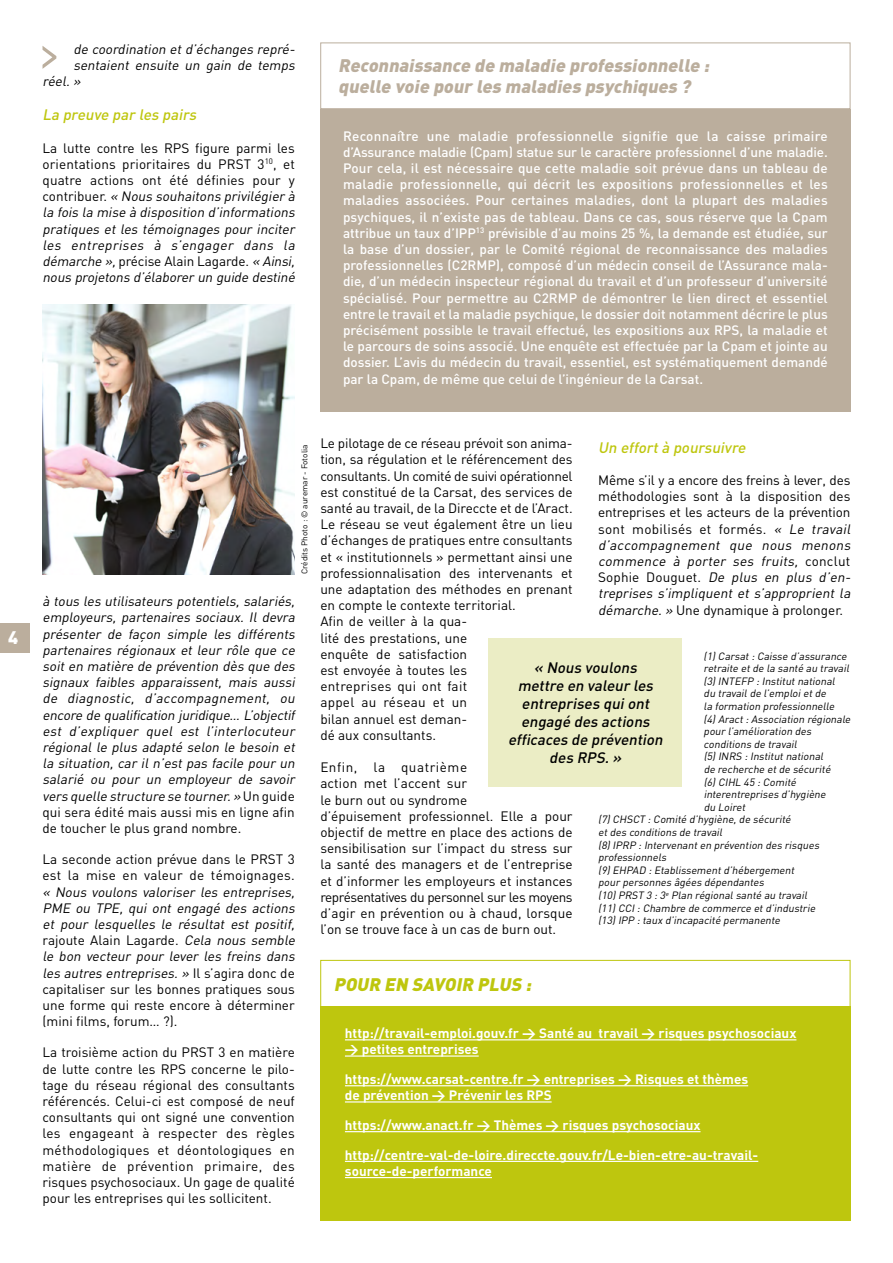
<style>
.page{position:relative;width:893px;height:1263px;background:#fff}
.page>*{position:absolute;margin:0;border:0;box-sizing:border-box;transform-origin:0 0}
.t1{font:italic 900 18px/21.6px "DIN";color:#bbae9d}
.t2{font:italic 900 18px "DIN";color:#bec60e}
.t3{font:900 18px "DIN";color:#fff}
.t4{font:italic 500 15px/18px "DIN";color:#000;text-align:center}
.t5{font:italic 500 15px "DIN";color:#bec60e}
.t6{font:13.5px/16.2px "DIN";color:#000}
.t7{font:italic 13.5px/16.2px "DIN";color:#000}
.t8{font:500 13.5px/16.2px "DIN";color:#fff;text-align:justify}
.t9{font:700 13.5px/16.2px "DIN";color:#fff}
.t10{font:italic 10.5px "DIN";color:#000}
.t11{font:8.25px "DIN";color:#000}
.s1{font-style:normal}
.s2{font-style:italic}
</style>
<div class="page">
<div style="left:0;top:623px;width:30px;height:30px;background:#bbae9d"></div>
<svg style="left:43px;top:46px;width:13px;height:23px"></svg>
<div style="left:320px;top:109px;width:530px;height:303px;background:#bbae9d"></div>
<div style="left:320px;top:43px;width:530px;height:66px;border:1px solid #bbae9d"></div>
<div style="left:488px;top:638px;width:194px;height:149px;background:#ebedc5"></div>
<div style="left:320px;top:1006px;width:530px;height:214px;background:#bec60e"></div>
<div style="left:320px;top:960px;width:530px;height:47px;border:1px solid #bec60e"></div>
<hr style="left:345px;top:1039px;width:451px;height:1px;background:#fff">
<hr style="left:345px;top:1055px;width:134px;height:2px;background:#fff">
<hr style="left:345px;top:1085px;width:403px;height:1px;background:#fff">
<hr style="left:345px;top:1101px;width:207px;height:1px;background:#fff">
<hr style="left:345px;top:1131px;width:355px;height:1px;background:#fff">
<hr style="left:345px;top:1161px;width:413px;height:1px;background:#fff">
<hr style="left:345px;top:1177px;width:147px;height:1px;background:#fff">
<img style="left:42px;top:304px;width:252px;height:270px">
<h1 class="t3" style="left:8px;top:626px;width:12px">4</h1>
<p class="t7" style="left:73px;top:40px;width:226px">de coordination et d’échanges repré-</p>
<p class="t7" style="left:73px;top:56px;width:226px">sentaient ensuite un gain de temps</p>
<p class="t7" style="left:43px;top:73px;width:42px">réel.»</p>
<p class="t5" style="left:43px;top:105px;width:158px">La preuve par les pairs</p>
<p class="t7" style="left:43px;top:139px;width:257px"><span class="s1">La lutte contre les RPS figure parmi les orientations prioritaires du PRST 3</span><sup>10</sup><span class="s1">, et quatre actions ont été définies pour y c o n t ri b u e r.</span> « Nous souhaitons privilégier à la fois la mise à disposition d’informations pratiques et les témoignages pour inciter les entreprises à s’engager dans la démarche »,<span class="s1">précise Alain Lagarde.</span> « Ainsi, nous projetons d’élaborerun guide destiné</p>
<h1 class="t1" style="left:338px;top:54px;width:377px">Reconnaissance de maladie professionnelle : quelle voie pour les maladies psychiques ?</h1>
<p class="t8" style="left:343px;top:127px;width:486px">Reconnaître une maladie professionnelle signifie que la caisse primaire d’Assurance maladie (Cpam) statue sur le caractère professionnel d’une maladie.<br>Pour cela, il est nécessaire que cette maladie soit prévue dans un tableau de maladie professionnelle, qui décrit les expositions professionnelles et les maladies associées. Pour certaines maladies, dont la plupart des maladies psychiques, il n’existe pas de tableau. Dans ce cas, sous réserve que la Cpam attribue un taux d’IPP<sup>13</sup> prévisible d’au moins 25 %, la demande est étudiée, sur la base d’un dossier, par le Comité régional de reconnaissance des maladies professionnelles (C2RMP), composé d’un médecin conseil de l’Assurance mala&shy;die, d’un médecin inspecteur régional du travail et d’un professeur d’université spécialisé. Pour permettre au C2RMP de démontrer le lien direct et essentiel entre le travail et la maladie psychique, le dossier doit notamment décrire le plus précisément possible le travail effectué, les expositions aux RPS, la maladie et le parcours de soins associé. Une enquête est effectuée par la Cpam et jointe au dossier. L’avis du médecin du travail, essentiel, est systématiquement demandé par la Cpam, de même que celui de l’ingénieur de la Carsat.</p>
<p class="t11" style="left:299px;top:574px;width:131px;rotate:-90deg">Crédits Photo : © auremar - Fotolia</p>
<p class="t7" style="left:43px;top:593px;width:257px">à tous les utilisateurs potentiels, salariés, employeurs, partenaires sociaux. Il devra présenter de façon simple les différents partenaires régionaux et leur rôle que ce soit en matière de prévention dès que des signaux faibles apparaissent, mais aussi de diagnostic, d’accompagnement, ou encore de qualification juridique… L’objectif est d’expliquer quel est l’interlocuteur régional le plus adapté selon le besoin et la situation, car il n’est pas facile pour un salarié ou pour un employeur de savoir vers quelle structure se tourner.» <span class="s1">U n g u i d e qui sera édité mais aussi mis en ligne afin de toucher le plus grand nombre.</span></p>
<p class="t6" style="left:43px;top:851px;width:254px">La seconde action prévue dans le PRST 3 est la mise en valeur de témoignages.</p>
<p class="t7" style="left:43px;top:883px;width:257px">« Nous voulons valoriser les entreprises, PME ou TPE, qui ont engagé des actions et pour lesquelles le résultat est positif, <span class="s1">rajoute Alain Lagarde.</span> Cela nous semble le bon vecteur pour lever les freins dans les autres entreprises.» <span class="s1">I l s ’ a g i ra d o n c d e capitaliser sur les bonnes pratiques sous une forme qui reste encore à déterminer (mini films, forum… ?).</span></p>
<p class="t6" style="left:43px;top:1044px;width:254px;text-align:justify">La troisième action du PRST 3 en matière de lutte contre les RPS concerne le pilo&shy;tage du réseau régional des consultants référencés. Celui-ci est composé de neuf consultants qui ont signé une convention les engageant à respecter des règles méthodologiques et déontologiques en matière de prévention primaire, des risques psychosociaux. Un gage de qualité pour les entreprises qui les sollicitent.</p>
<p class="t6" style="left:320px;top:435px;width:254px">Le pilotage de ce réseau prévoit son anima&shy;tion, sa régulation et le référencement des consultants. Un comité de suivi opérationnel est constitué de la Carsat, des services de santé au travail, de la Direccte et de l’Aract.<br>Le réseau se veut également être un lieu d’échanges de pratiques entre consultants et « institutionnels » permettant ainsi une professionnalisation des intervenants et une adaptation des méthodes en prenant en compte le contexte territorial.<br>Afin de veiller à la qua-<br>lité des prestations, une<br>enquête de satisfaction<br>est envoyée à toutes les<br>entreprises qui ont fait<br>appel au réseau et un<br>bilan annuel est deman-<br>dé aux consultants.</p>
<p class="t6" style="left:320px;top:759px;width:254px">Enfin, la quatrième<br>action met l’accent sur<br>le burn out ou syndrome<br>d’épuisement professionnel. Elle a pour objectif de mettre en place des actions de sensibilisation sur l’impact du stress sur la santé des managers et de l’entreprise et d’informer les employeurs et instances représentatives du personnel sur les moyens d’agir en prévention ou à chaud, lorsque l’on se trouve face à un cas de burn out.</p>
<p class="t5" style="left:598px;top:438px;width:152px">Un effortà poursuivre</p>
<p class="t6" style="left:598px;top:472px;width:257px">Même s’il y a encore des freins à lever, des méthodologies sont à la disposition des entreprises et les acteurs de la prévention sont mobilisés et formés. <span class="s2">« Le travail d’accompagnement que nous menons commence à porter ses fruits,</span> c o n c l u t Sophie Douguet. <span class="s2">De plus en plus d’en&shy;treprises s’impliquent et s’approprient la démarche.»</span> Une dynamique à prolonger.</p>
<p class="t10" style="left:704px;top:649px;width:147px">(1)Carsat:Caisse d’assurance</p>
<p class="t10" style="left:704px;top:662px;width:149px">retraite etde la santé au travail</p>
<p class="t10" style="left:704px;top:674px;width:135px">(3)INTEFP :Institutnational</p>
<p class="t10" style="left:704px;top:687px;width:126px">du travailde l’emploietde</p>
<p class="t10" style="left:704px;top:700px;width:134px">la formation professionnelle</p>
<p class="t10" style="left:704px;top:712px;width:150px">(4)Aract:Association régionale</p>
<p class="t10" style="left:704px;top:725px;width:111px">pour l’amélioration des</p>
<p class="t10" style="left:704px;top:737px;width:97px">conditions de travail</p>
<p class="t10" style="left:704px;top:750px;width:123px">(5)INRS :Institutnational</p>
<p class="t10" style="left:704px;top:763px;width:131px">de recherche etde sécurité</p>
<p class="t10" style="left:704px;top:775px;width:96px">(6)CIHL 45 :Comité</p>
<p class="t10" style="left:704px;top:788px;width:126px">interentreprises d’hygiène</p>
<p class="t10" style="left:704px;top:800px;width:45px">du Loiret</p>
<p class="t10" style="left:598px;top:813px;width:196px">(7)CHSCT :Comité d’hygiène,de sécurité</p>
<p class="t10" style="left:598px;top:826px;width:128px">etdes conditions de travail</p>
<p class="t10" style="left:598px;top:838px;width:225px">(8)IPRP :Intervenanten prévention des risques</p>
<p class="t10" style="left:598px;top:851px;width:72px">professionnels</p>
<p class="t10" style="left:598px;top:863px;width:200px">(9)EHPAD :Etablissementd’hébergement</p>
<p class="t10" style="left:598px;top:876px;width:170px">pour personnes âgées dépendantes</p>
<p class="t10" style="left:598px;top:889px;width:213px">(10)PRST 3 :3<sup>e</sup> Plan régionalsanté au travail</p>
<p class="t10" style="left:598px;top:901px;width:221px">(11)CCI:Chambre de commerce etd’industrie</p>
<p class="t10" style="left:598px;top:914px;width:186px">(13)IPP :taux d’incapacité permanente</p>
<p class="t4" style="left:508px;top:658px;width:159px">« Nous voulons mettre en valeur les entreprises quiont engagé des actions efficaces de prévention des RPS.»</p>
<h1 class="t2" style="left:334px;top:973px;width:203px">POUR EN SAVOIR PLUS :</h1>
<p class="t9" style="left:345px;top:1024px;width:453px">http://travail-emploi.gouv.fr &gt; Santé au travail &gt; risques psychosociaux &gt; petites entreprises</p>
<p class="t9" style="left:345px;top:1070px;width:405px">https://www.carsat-centre.fr &gt; entreprises &gt; Risques et thèmes de prévention &gt; Prévenir les RPS</p>
<p class="t9" style="left:345px;top:1116px;width:357px">https://www.anact.fr &gt; Thèmes &gt; risques psychosociaux</p>
<p class="t9" style="left:345px;top:1146px;width:415px">http://centre-val-de-loire.direccte.gouv.fr/Le-bien-etre-au-travail&shy;source-de-performance</p>
</div>
